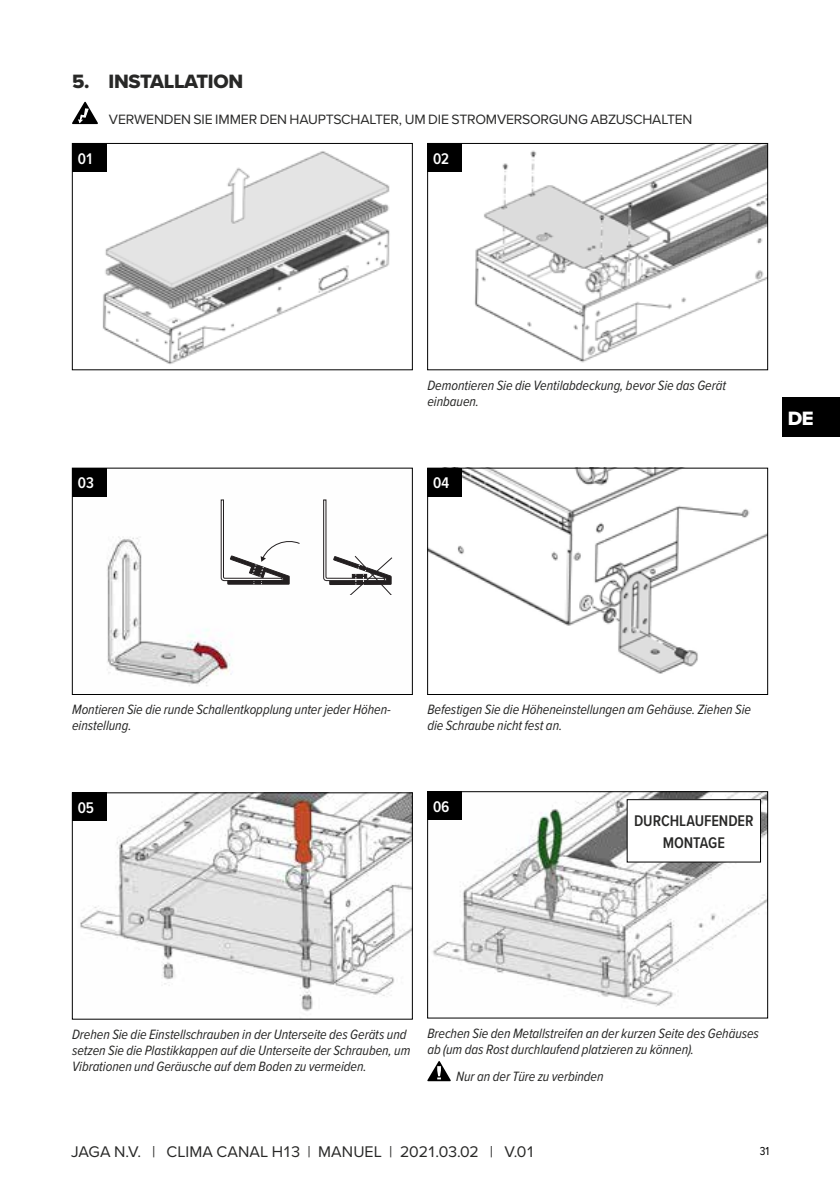
<style>
.page{position:relative;width:840px;height:1191px;background:#fff}
.page>*{position:absolute;margin:0;border:0;box-sizing:border-box;transform-origin:0 0}
.t1{font:20px "Proxima Nova Extrabld";letter-spacing:-.02em;color:#282827}
.t2{font:20px "Proxima Nova Extrabld";color:#fff}
.t3{font:16px "Proxima Nova";letter-spacing:.005em;color:#282827}
.t4{font:600 16px/22px "Proxima Nova Cond";color:#282827;text-align:center}
.t5{font:600 16px "Proxima Nova Cond";letter-spacing:-.015em;color:#fff}
.t6{font:italic 14px/16px "Proxima Nova Cond";letter-spacing:-.005em;color:#282827}
.t7{font:14px "Proxima Nova";letter-spacing:-.015em;color:#282827}
.t8{font:12px "Proxima Nova Cond";color:#000}
</style>
<div class="page">
<div style="left:781px;top:397px;width:58px;height:40px;background:#000"></div>
<img style="left:80px;top:794px;width:330px;height:218px">
<img style="left:74px;top:470px;width:318px;height:216px">
<img style="left:429px;top:470px;width:336px;height:204px">
<img style="left:74px;top:145px;width:316px;height:220px">
<div style="left:72px;top:143px;width:340px;height:227px;border:1px solid #000"></div>
<img style="left:429px;top:145px;width:336px;height:218px">
<div style="left:427px;top:143px;width:340px;height:227px;border:1px solid #000"></div>
<div style="left:72px;top:143px;width:34px;height:28px;background:#000"></div>
<div style="left:72px;top:468px;width:34px;height:28px;background:#000"></div>
<div style="left:427px;top:143px;width:34px;height:28px;background:#000"></div>
<div style="left:72px;top:792px;width:34px;height:29px;background:#000"></div>
<svg style="left:72px;top:102px;width:26px;height:22px"></svg>
<svg style="left:221px;top:499px;width:79px;height:85px"></svg>
<svg style="left:323px;top:499px;width:70px;height:95px"></svg>
<div style="left:427px;top:468px;width:34px;height:28px;background:#000"></div>
<svg style="left:427px;top:1061px;width:23px;height:20px"></svg>
<img style="left:429px;top:793px;width:336px;height:214px">
<div style="left:427px;top:791px;width:340px;height:227px;border:1px solid #000"></div>
<div style="left:427px;top:791px;width:34px;height:28px;background:#000"></div>
<div style="left:626px;top:799px;width:134px;height:63px;background:#fff"></div>
<div style="left:626px;top:799px;width:134px;height:63px;border:1px solid #000"></div>
<h1 class="t1" style="left:72px;top:66px;width:172px">5. INSTALLATION</h1>
<p class="t5" style="left:78px;top:147px;width:18px">01</p>
<p class="t7" style="left:109px;top:109px;width:584px">VERWENDEN SIE IMMER DEN HAUPTSCHALTER, UM DIE STROMVERSORGUNG ABZUSCHALTEN</p>
<p class="t5" style="left:433px;top:147px;width:18px">02</p>
<p class="t5" style="left:78px;top:471px;width:18px">03</p>
<p class="t6" style="left:427px;top:376px;width:300px">Demontieren Sie die Ventilabdeckung, bevor Sie das Gerät einbauen.</p>
<p class="t5" style="left:433px;top:471px;width:18px">04</p>
<h1 class="t2" style="left:787px;top:403px;width:27px">DE</h1>
<p class="t6" style="left:72px;top:701px;width:320px">Montieren Sie die runde Schallentkopplung unter jeder Höhen&shy;einstellung.</p>
<p class="t5" style="left:78px;top:796px;width:18px">05</p>
<p class="t6" style="left:427px;top:701px;width:325px">Befestigen Sie die Höheneinstellungen am Gehäuse. Ziehen Sie die Schraube nicht fest an.</p>
<p class="t5" style="left:433px;top:795px;width:18px">06</p>
<p class="t4" style="left:633px;top:809px;width:121px">DURCHLAUFENDER<br>MONTAGE</p>
<p class="t6" style="left:72px;top:1025px;width:340px">Drehen Sie die Einstellschrauben in der Unterseite des Geräts und setzen Sie die Plastikkappen auf die Unterseite der Schrauben, um<br>Vibrationen und Geräusche auf dem Boden zu vermeiden.</p>
<p class="t6" style="left:427px;top:1024px;width:333px">Brechen Sie den Metallstreifen an der kurzen Seite des Gehäuses ab (um das Rost durchlaufend platzieren zu können).</p>
<p class="t6" style="left:456px;top:1068px;width:149px">Nur an der Türe zu verbinden</p>
<p class="t3" style="left:71px;top:1139px;width:465px">JAGA N.V. | CLIMA CANAL H13 | MANUEL | 2021.03.02 | V.01</p>
<p class="t8" style="left:759px;top:1142px;width:11px">31</p>
</div>
